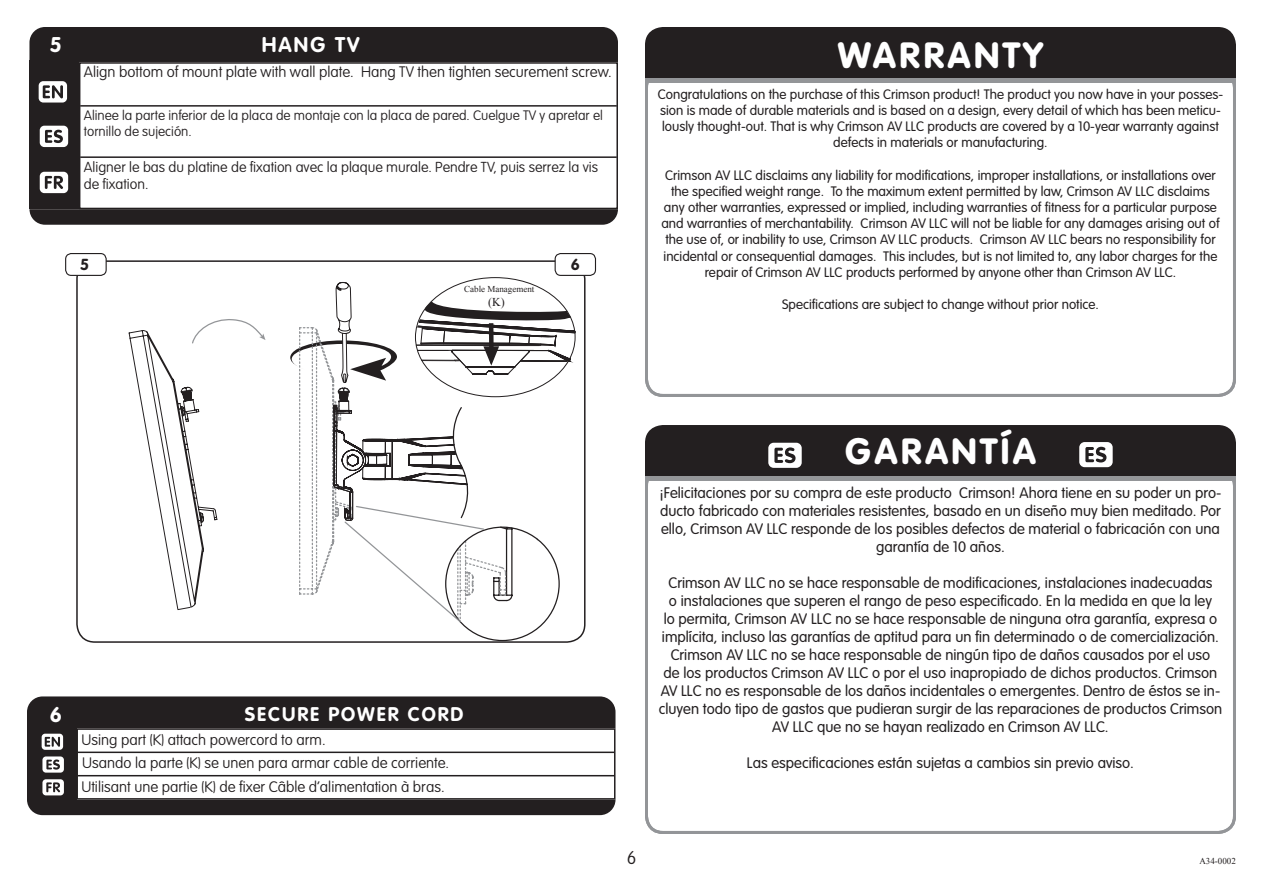
<style>
.page{position:relative;width:1263px;height:893px;background:#fff}
.page>*{position:absolute;margin:0;border:0;box-sizing:border-box;transform-origin:0 0}
.t1{font:900 36px "VAG Rounded Std";letter-spacing:.1em;color:#fff}
.t2{font:700 21px "VAG Rounded Std";letter-spacing:.1em;color:#fff}
.t3{font:700 19.5px "VAG Rounded Std";letter-spacing:.1em;color:#fff}
.t4{font:100 18px "VAG Rounded Std";color:#231f20}
.t5{font:700 15.75px "VAG Rounded Std";color:#231f20}
.t6{font:300 15px/18px "VAG Rounded Std";color:#231f20;text-align:center}
.t7{font:100 15px "VAG Rounded Std";color:#231f20}
.t8{font:100 14.25px/17.1px "VAG Rounded Std";color:#231f20}
.t9{font:300 13.5px/16.2px "VAG Rounded Std";color:#231f20;text-align:center}
.t10{font:100 13.5px/16.2px "VAG Rounded Std";color:#231f20}
.t11{font:12px "Times New Roman";color:#231f20}
.t12{font:9px "Times New Roman";color:#231f20}
</style>
<div class="page">
<div style="left:645px;top:70px;width:591px;height:327px;border:3px solid #939598;border-radius:17px"></div>
<div style="left:645px;top:27px;width:591px;height:51px;background:#231f20;border-radius:18px"></div>
<div style="left:645px;top:54px;width:591px;height:24px;background:#231f20"></div>
<div style="left:645px;top:78px;width:591px;height:5px;background:#939598"></div>
<div style="left:645px;top:468px;width:591px;height:366px;border:3px solid #939598;border-radius:17px"></div>
<div style="left:645px;top:425px;width:591px;height:51px;background:#231f20;border-radius:18px"></div>
<div style="left:645px;top:452px;width:591px;height:24px;background:#231f20"></div>
<div style="left:645px;top:476px;width:591px;height:5px;background:#939598"></div>
<div style="left:768px;top:443px;width:34px;height:25px;background:#fff;border-radius:5px"></div>
<svg style="left:774px;top:447px;width:21px;height:16px"></svg>
<div style="left:1079px;top:442px;width:34px;height:25px;background:#fff;border-radius:5px"></div>
<svg style="left:1085px;top:447px;width:21px;height:15px"></svg>
<div style="left:27px;top:696px;width:588px;height:32px;background:#231f20"></div>
<div style="left:27px;top:728px;width:49px;height:72px;background:#231f20"></div>
<div style="left:76px;top:728px;width:539px;height:72px;border:2px solid #231f20"></div>
<hr style="left:78px;top:752px;width:536px;height:1px;background:#231f20">
<hr style="left:78px;top:775px;width:536px;height:1px;background:#231f20">
<div style="left:42px;top:756px;width:22px;height:17px;background:#fff;border-radius:3px"></div>
<svg style="left:46px;top:759px;width:14px;height:11px"></svg>
<div style="left:42px;top:779px;width:22px;height:16px;background:#fff;border-radius:3px"></div>
<svg style="left:46px;top:782px;width:14px;height:10px"></svg>
<div style="left:42px;top:734px;width:21px;height:16px;background:#fff;border-radius:3px"></div>
<svg style="left:45px;top:737px;width:15px;height:10px"></svg>
<div style="left:27px;top:800px;width:588px;height:15px;background:#231f20"></div>
<svg style="left:333px;top:623px;width:135px;height:193px"></svg>
<svg style="left:29px;top:27px;width:589px;height:596px"></svg>
<div style="left:66px;top:254px;width:40px;height:21px;background:#fff;border-radius:6px"></div>
<div style="left:65px;top:253px;width:42px;height:23px;border:1px solid #231f20;border-radius:6px"></div>
<div style="left:555px;top:254px;width:40px;height:21px;background:#fff;border-radius:6px"></div>
<div style="left:555px;top:253px;width:41px;height:23px;border:1px solid #231f20;border-radius:6px"></div>
<p class="t2" style="left:50px;top:32px;width:14px">5</p>
<p class="t2" style="left:262px;top:33px;width:99px">HANG TV</p>
<p class="t7" style="left:84px;top:63px;width:529px">Align bottom of mount plate with wall plate. Hang TV then tighten securement screw.</p>
<p class="t10" style="left:84px;top:108px;width:520px">Alinee la parte inferior de la placa de montaje con la placa de pared. Cuelgue TV y apretar el tornillo de sujeción.</p>
<p class="t8" style="left:84px;top:159px;width:516px">Aligner le bas du platine de fixation avec la plaque murale. Pendre TV, puis serrez la vis de fixation.</p>
<p class="t5" style="left:80px;top:255px;width:11px">5</p>
<p class="t5" style="left:571px;top:255px;width:11px">6</p>
<p class="t12" style="left:464px;top:283px;width:72px">Cable Management</p>
<p class="t11" style="left:488px;top:294px;width:18px">(K)</p>
<p class="t1" style="left:838px;top:33px;width:206px">WARRANTY</p>
<p class="t9" style="left:658px;top:86px;width:567px">Congratulations on the purchase of this Crimson product! The product you now have in your posses&shy;sion is made of durable materials and is based on a design, every detail of which has been meticu&shy;lously thought-out. That is why Crimson AV LLC products are covered by a 10-year warranty against defects in materials or manufacturing.</p>
<p class="t9" style="left:661px;top:167px;width:560px">Crimson AV LLC disclaims any liability for modifications, improper installations, or installations over the specified weight range. To the maximum extent permitted by law, Crimson AV LLC disclaims any other warranties, expressed or implied, including warranties of fitness for a particular purpose and warranties of merchantability. Crimson AV LLC will not be liable for any damages arising out of the use of, or inability to use, Crimson AV LLC products. Crimson AV LLC bears no responsibility for incidental or consequential damages. This includes, but is not limited to, any labor charges for the repair of Crimson AV LLC products performed by anyone other than Crimson AV LLC.</p>
<p class="t9" style="left:782px;top:297px;width:318px">Specifications are subject to change without prior notice.</p>
<p class="t2" style="left:50px;top:702px;width:14px">6</p>
<p class="t3" style="left:245px;top:702px;width:220px">SECURE POWER CORD</p>
<p class="t7" style="left:81px;top:731px;width:246px">Using part (K) attach powercord to arm.</p>
<p class="t7" style="left:82px;top:754px;width:369px">Usando la parte (K) se unen para armar cable de corriente.</p>
<p class="t7" style="left:81px;top:778px;width:365px">Utilisant une partie (K) de fixer Câble d’alimentation à bras.</p>
<p class="t1" style="left:845px;top:430px;width:192px">GARANTÍA</p>
<p class="t6" style="left:659px;top:484px;width:563px">¡Felicitaciones por su compra de este producto Crimson! Ahora tiene en su poder un pro&shy;ducto fabricado con materiales resistentes, basado en un diseño muy bien meditado. Por ello, Crimson AV LLC responde de los posibles defectos de material o fabricación con una garantía de 10 años.</p>
<p class="t6" style="left:659px;top:574px;width:565px">Crimson AV LLC no se hace responsable de modificaciones, instalaciones inadecuadas<br>o instalaciones que superen el rango de peso especificado. En la medida en que la ley<br>lo permita, Crimson AV LLC no se hace responsable de ninguna otra garantía, expresa o implícita, incluso las garantías de aptitud para un fin determinado o de comercialización.<br>Crimson AV LLC no se hace responsable de ningún tipo de daños causados por el uso<br>de los productos Crimson AV LLC o por el uso inapropiado de dichos productos. Crimson AV LLC no es responsable de los daños incidentales o emergentes. Dentro de éstos se in&shy;cluyen todo tipo de gastos que pudieran surgir de las reparaciones de productos Crimson AV LLC que no se hayan realizado en Crimson AV LLC.</p>
<p class="t6" style="left:747px;top:754px;width:389px">Las especificaciones están sujetas a cambios sin previo aviso.</p>
<p class="t4" style="left:627px;top:847px;width:11px">6</p>
<p class="t12" style="left:1199px;top:855px;width:38px">A34-0002</p>
</div>
